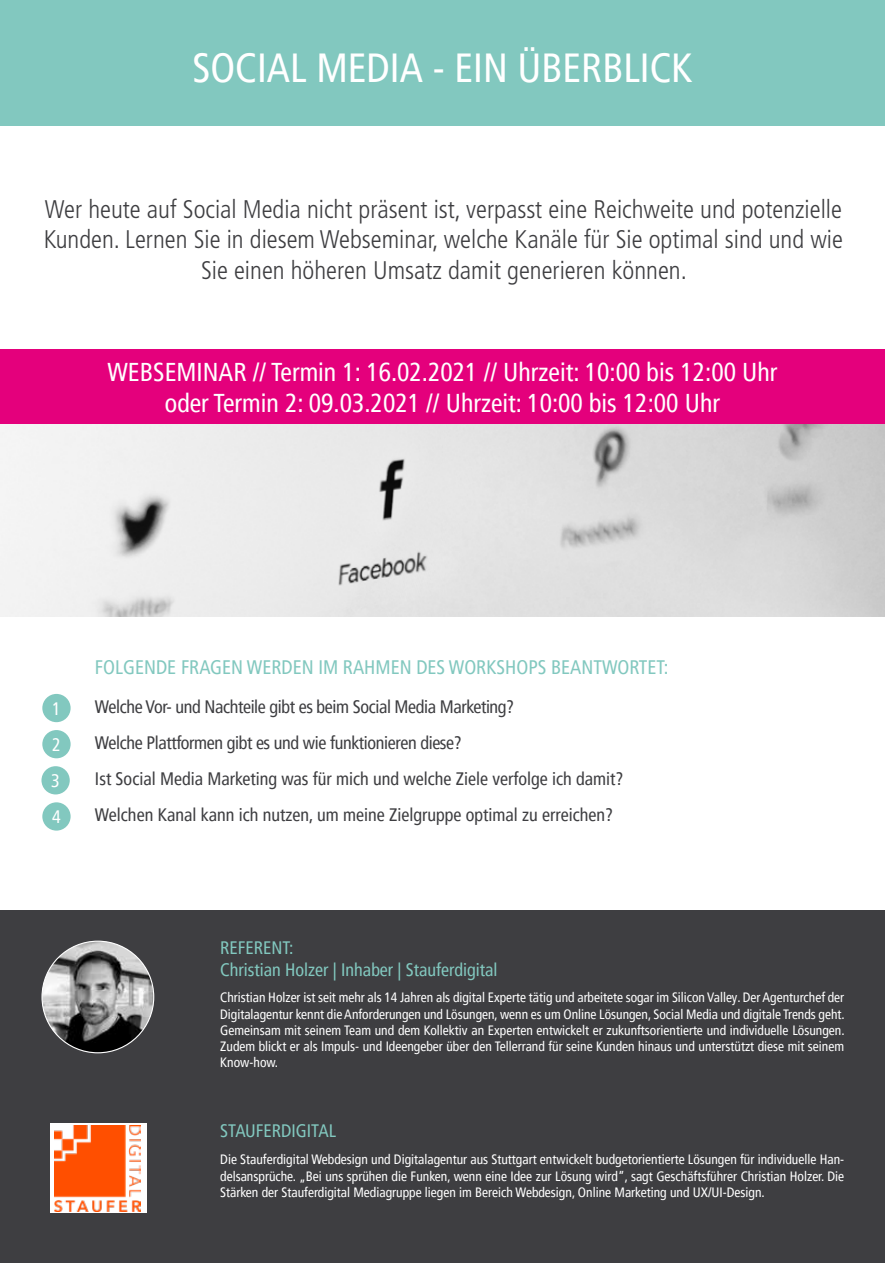
<style>
.page{position:relative;width:885px;height:1263px;background:#fff}
.page>*{position:absolute;margin:0;border:0;box-sizing:border-box;transform-origin:0 0}
.t1{font:condensed 40.5px "Frutiger LT Pro";color:#fff}
.t2{font:condensed 25.8px/30.9px "Frutiger LT Pro";color:#fff;text-align:center}
.t3{font:300 condensed 25.5px/30.6px "Frutiger";color:#3e3e41;text-align:center}
.t4{font:condensed 19.5px "Frutiger LT Pro";color:#82c8bf}
.t5{font:condensed 18px/36px "Frutiger LT Pro";color:#3e3e41}
.t6{font:condensed 18px/21.6px "Frutiger LT Pro";color:#82c8bf}
.t7{font:condensed 18px/36.2px "Frutiger LT Pro";color:#fff;text-align:justify}
.t8{font:condensed 13.5px/16.2px "Frutiger LT Pro";color:#fff;text-align:justify}
</style>
<div class="page">
<div style="left:0;top:0;width:884px;height:125px;background:#82c8bf"></div>
<img style="left:0;top:424px;width:884px;height:193px">
<div style="left:0;top:349px;width:884px;height:75px;background:#e4007c"></div>
<div style="left:42px;top:694px;width:29px;height:28px;background:#82c8bf;border-radius:50%"></div>
<div style="left:42px;top:730px;width:29px;height:28px;background:#82c8bf;border-radius:50%"></div>
<div style="left:41px;top:766px;width:29px;height:28px;background:#82c8bf;border-radius:50%"></div>
<div style="left:42px;top:802px;width:29px;height:29px;background:#82c8bf;border-radius:50%"></div>
<div style="left:0;top:910px;width:884px;height:353px;background:#3e3e41"></div>
<img style="left:42px;top:941px;width:112px;height:112px;border-radius:56px">
<div style="left:50px;top:1123px;width:96px;height:90px;background:#fff"></div>
<img style="left:54px;top:1125px;width:86px;height:86px">
<h1 class="t1" style="left:192px;top:44px;width:501px">SOCIAL MEDIA - EIN ÜBERBLICK</h1>
<h3 class="t3" style="left:44px;top:194px;width:800px">Wer heute auf Social Media nicht präsent ist, verpasst eine Reichweite und potenzielle<br>Kunden. Lernen Sie in diesem Webseminar, welche Kanäle für Sie optimal sind und wie<br>Sie einen höheren Umsatz damit generieren können.</h3>
<h2 class="t2" style="left:107px;top:357px;width:671px">WEBSEMINAR // Termin 1: 16.02.2021 // Uhrzeit: 10:00 bis 12:00 Uhr oder Termin 2: 09.03.2021 // Uhrzeit: 10:00 bis 12:00 Uhr</h2>
<h3 class="t7" style="left:51px;top:691px;width:11px">1<br>2<br>3<br>4</h3>
<h3 class="t4" style="left:95px;top:656px;width:575px">FOLGENDE FRAGEN WERDEN IM RAHMEN DES WORKSHOPS BEANTWORTET:</h3>
<p class="t5" style="left:95px;top:689px;width:530px">Welche Vor- und Nachteile gibt es beim Social Media Marketing?<br>Welche Plattformen gibt es und wie funktionieren diese?<br>Ist Social Media Marketing was für mich und welche Ziele verfolge ich damit?<br>Welchen Kanal kann ich nutzen, um meine Zielgruppe optimal zu erreichen?</p>
<h3 class="t6" style="left:220px;top:937px;width:279px">REFERENT:<br>Christian Holzer | Inhaber | Stauferdigital</h3>
<p class="t8" style="left:220px;top:990px;width:626px">Christian Holzer ist seit mehr als 14 Jahren als digital Experte tätig und arbeitete sogar im Silicon Valley. Der Agenturchef der Digitalagentur kennt die Anforderungen und Lösungen, wenn es um Online Lösungen, Social Media und digitale Trends geht.<br>Gemeinsam mit seinem Team und dem Kollektiv an Experten entwickelt er zukunftsorientierte und individuelle Lösungen.<br>Zudem blickt er als Impuls- und Ideengeber über den Tellerrand für seine Kunden hinaus und unterstützt diese mit seinem Know-how.</p>
<h3 class="t6" style="left:220px;top:1120px;width:117px">STAUFERDIGITAL</h3>
<p class="t8" style="left:220px;top:1152px;width:625px">Die Stauferdigital Webdesign und Digitalagentur aus Stuttgart entwickelt budgetorientierte Lösungen für individuelle Han&shy;delsansprüche. „Bei uns sprühen die Funken, wenn eine Idee zur Lösung wird”, sagt Geschäftsführer Christian Holzer. Die Stärken der Stauferdigital Mediagruppe liegen im Bereich Webdesign, Online Marketing und UX/UI-Design.</p>
</div>
